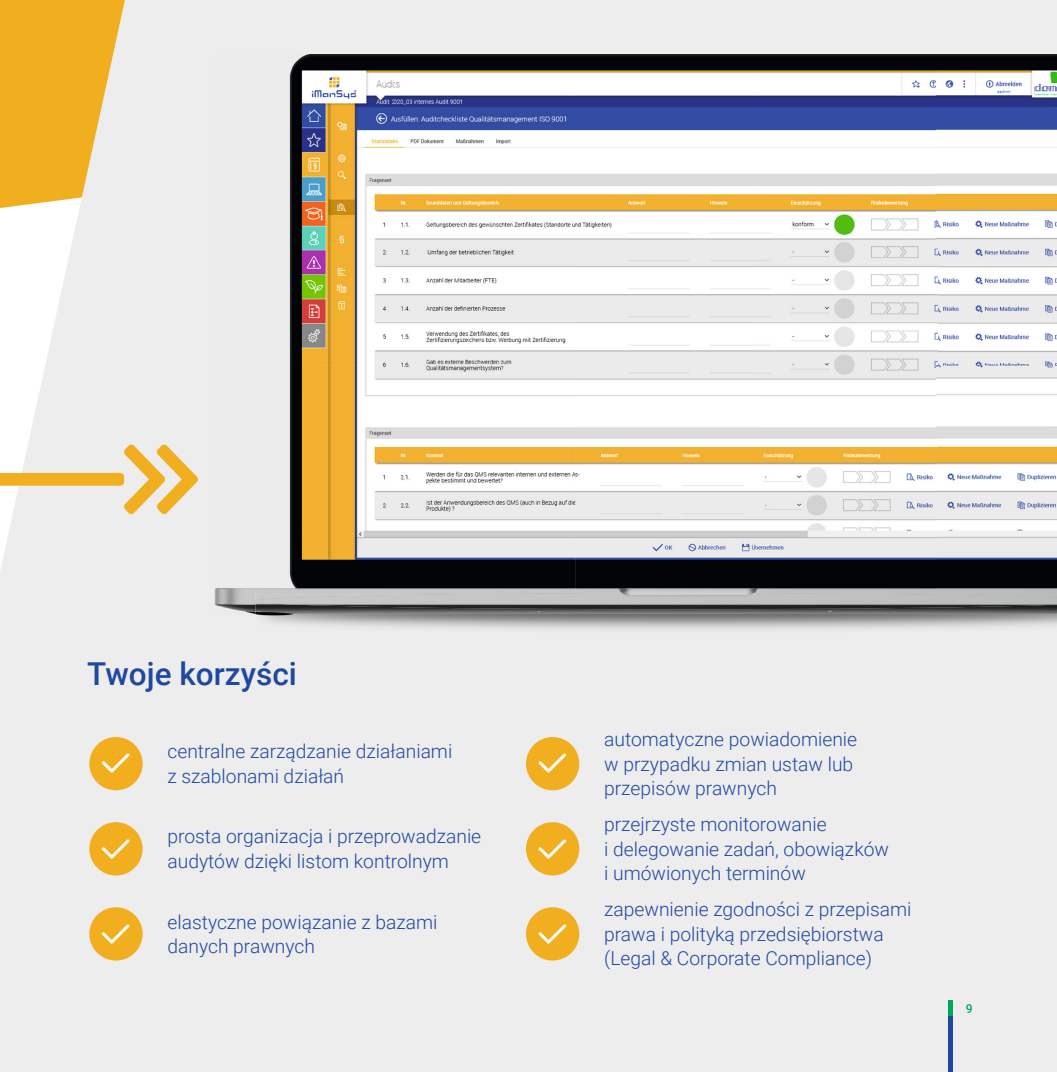
<style>
.page{position:relative;width:1057px;height:1072px;background:#fff}
.page>*{position:absolute;margin:0;border:0;box-sizing:border-box;transform-origin:0 0}
.t1{font:500 31.5px "Roboto";color:#1f48a1}
.t2{font:300 19.25px/24.5px "Roboto";color:#1f48a1}
.t3{font:500 12.25px "Roboto";color:#00a759}
</style>
<div class="page">
<div style="left:0;top:0;width:1057px;height:1071px;background:#ededee"></div>
<div style="left:89px;top:737px;width:54px;height:53px;background:#f1af20;border-radius:50%"></div>
<div style="left:89px;top:822px;width:54px;height:53px;background:#f1af20;border-radius:50%"></div>
<div style="left:89px;top:907px;width:54px;height:53px;background:#f1af20;border-radius:50%"></div>
<div style="left:526px;top:737px;width:53px;height:53px;background:#f1af20;border-radius:50%"></div>
<div style="left:526px;top:822px;width:53px;height:53px;background:#f1af20;border-radius:50%"></div>
<div style="left:526px;top:907px;width:53px;height:53px;background:#f1af20;border-radius:50%"></div>
<img style="left:255px;top:609px;width:802px;height:24px">
<img style="left:214px;top:54px;width:722px;height:374px">
<img style="left:936px;top:54px;width:121px;height:539px">
<img style="left:214px;top:428px;width:181px;height:187px">
<img style="left:395px;top:428px;width:542px;height:165px">
<img style="left:252px;top:593px;width:805px;height:16px">
<div style="left:947px;top:1016px;width:5px;height:55px;background:#1f48a1"></div>
<div style="left:947px;top:1000px;width:5px;height:15px;background:#00a759"></div>
<svg style="left:0;top:444px;width:198px;height:70px;background:#efddb7"></svg>
<h1 class="t1" style="left:87px;top:651px;width:211px">Twoje korzyści</h1>
<p class="t2" style="left:167px;top:738px;width:286px">centralne zarządzanie działaniami z szablonami działań</p>
<p class="t2" style="left:167px;top:823px;width:315px">prosta organizacja i przeprowadzanie audytów dzięki listom kontrolnym</p>
<p class="t2" style="left:167px;top:908px;width:271px">elastyczne powiązanie z bazami danych prawnych</p>
<p class="t2" style="left:604px;top:726px;width:254px">automatyczne powiadomienie w przypadku zmian ustaw lub przepisów prawnych</p>
<p class="t2" style="left:604px;top:811px;width:286px">przejrzyste monitorowanie<br>i delegowanie zadań, obowiązków i umówionych terminów</p>
<p class="t2" style="left:604px;top:896px;width:309px">zapewnienie zgodności z przepisami prawa i polityką przedsiębiorstwa (Legal &amp; Corporate Compliance)</p>
<p class="t3" style="left:966px;top:999px;width:8px">9</p>
</div>
